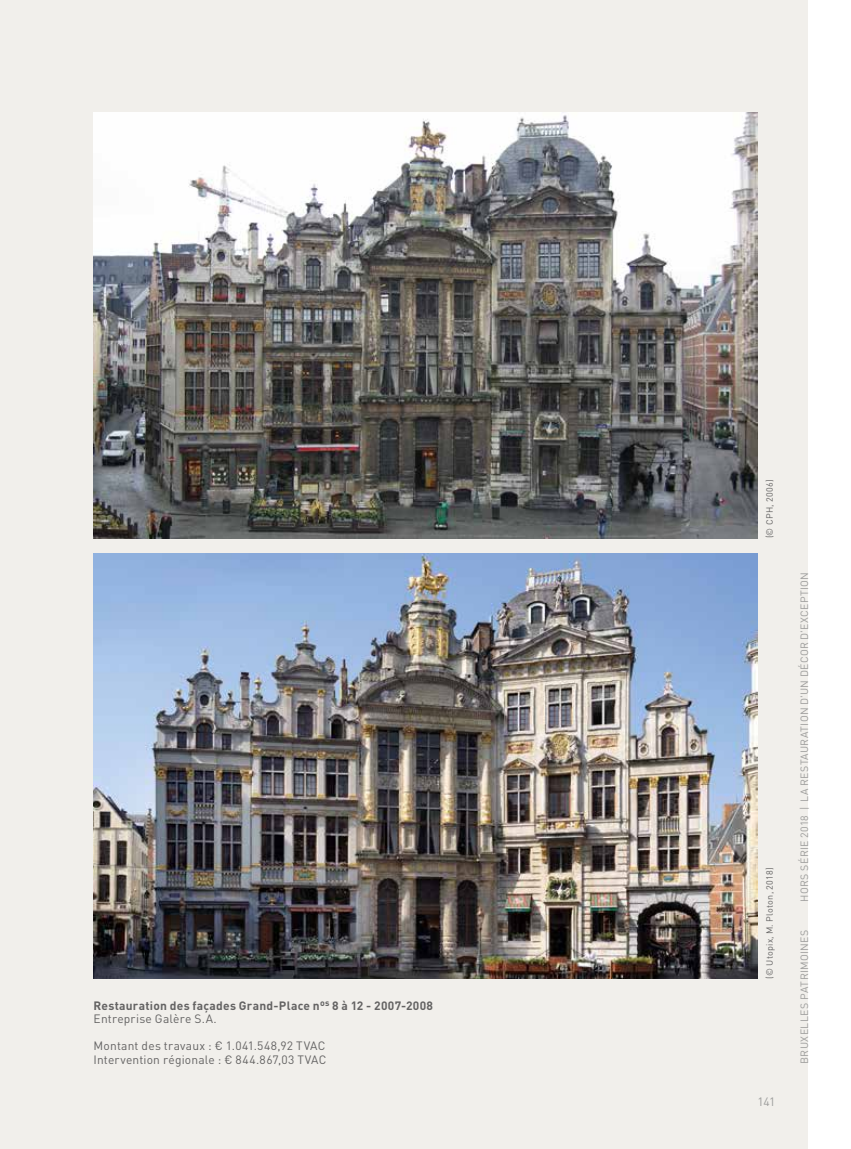
<style>
.page{position:relative;width:851px;height:1149px;background:#fff}
.page>*{position:absolute;margin:0;border:0;box-sizing:border-box;transform-origin:0 0}
.t1{font:12px/13.5px "DINOT";letter-spacing:.015em;color:#646363}
.t2{font:700 12px/13.5px "DINOT";letter-spacing:.02em;color:#646363}
.t3{font:12px "DINOT";color:#9d9d9c}
.t4{font:10.5px "DINOT";letter-spacing:.03em;color:#9d9d9c}
.t5{font:9px "DINOT";letter-spacing:.03em;color:#646363}
.s1{font-weight:400}
</style>
<div class="page">
<div style="left:0;top:0;width:808px;height:1148px;background:#f1efeb"></div>
<img style="left:94px;top:113px;width:663px;height:425px">
<img style="left:94px;top:553px;width:663px;height:425px">
<p class="t2" style="left:94px;top:998px;width:341px">Restauration des façades Grand-Place n<sup>os</sup> 8 à 12 - 2007-2008<br><span class="s1">Entreprise Galère S.A.</span></p>
<p class="t1" style="left:94px;top:1038px;width:234px">Montant des travaux : € 1.041.548,92 TVAC<br>Intervention régionale : € 844.867,03 TVAC</p>
<p class="t5" style="left:763px;top:538px;width:60px;rotate:-90deg">(© CPH, 2006)</p>
<p class="t5" style="left:763px;top:978px;width:112px;rotate:-90deg">(© Utopix, M. Ploton, 2018)</p>
<p class="t3" style="left:757px;top:1094px;width:20px">141</p>
<p class="t4" style="left:797px;top:901px;width:331px;rotate:-90deg">HORS SÉRIE 2018 | LA RESTAURATION D'UN DÉCOR D'EXCEPTION</p>
<p class="t4" style="left:797px;top:1063px;width:136px;rotate:-90deg">BRUXELLES PATRIMOINES</p>
</div>
